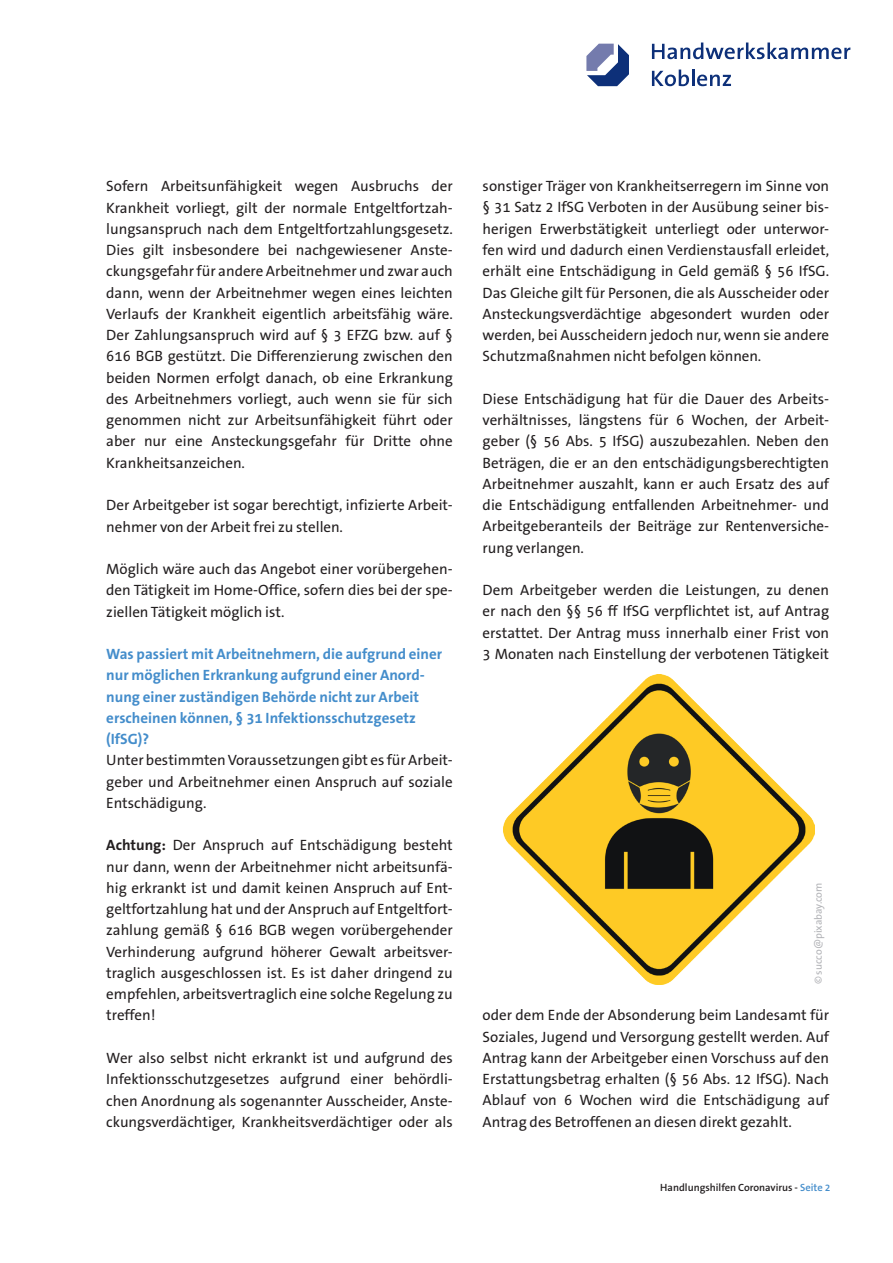
<style>
.page{position:relative;width:893px;height:1263px;background:#fff}
.page>*{position:absolute;margin:0;border:0;box-sizing:border-box;transform-origin:0 0}
.t1{font:15px/21.3px "The Sans B W5 Plain";color:#231f20;text-align:justify}
.t2{font:700 15px/21.3px "The Sans B W7";color:#448dcb}
.t3{font:600 10.5px "The Sans B W6";color:#231f20}
.t4{font:10.5px "The Sans B W5 Plain";color:#b2b3b7}
.s1{font-family:"The Sans B W7";font-weight:700}
.s2{color:#448dcb}
</style>
<div class="page">
<img style="left:504px;top:674px;width:310px;height:310px">
<svg style="left:652px;top:43px;width:198px;height:16px"></svg>
<svg style="left:652px;top:70px;width:79px;height:16px"></svg>
<svg style="left:586px;top:44px;width:43px;height:42px"></svg>
<p class="t1" style="left:106px;top:176px;width:348px">Sofern Arbeitsunfähigkeit wegen Ausbruchs der Krankheit vorliegt, gilt der normale Entgeltfortzah&shy;lungsanspruch nach dem Entgeltfortzahlungsgesetz.<br>Dies gilt insbesondere bei nachgewiesener Anste&shy;ckungsgefahr für andere Arbeitnehmer und zwar auch dann, wenn der Arbeitnehmer wegen eines leichten Verlaufs der Krankheit eigentlich arbeitsfähig wäre.<br>Der Zahlungsanspruch wird auf § 3 EFZG bzw. auf § 616 BGB gestützt. Die Differenzierung zwischen den beiden Normen erfolgt danach, ob eine Erkrankung des Arbeitnehmers vorliegt, auch wenn sie für sich genommen nicht zur Arbeitsunfähigkeit führt oder aber nur eine Ansteckungsgefahr für Dritte ohne Krankheitsanzeichen.</p>
<p class="t1" style="left:106px;top:495px;width:348px">Der Arbeitgeber ist sogar berechtigt, infizierte Arbeit&shy;nehmer von der Arbeit frei zu stellen.</p>
<p class="t1" style="left:106px;top:558px;width:348px">Möglich wäre auch das Angebot einer vorübergehen&shy;den Tätigkeit im Home-Office, sofern dies bei der spe&shy;ziellen Tätigkeit möglich ist.</p>
<p class="t2" style="left:106px;top:643px;width:337px">Was passiert mit Arbeitnehmern, die aufgrund einer nur möglichen Erkrankung aufgrund einer Anord&shy;nung einer zuständigen Behörde nicht zur Arbeit erscheinen können, § 31 Infektionsschutzgesetz (IfSG)?</p>
<p class="t1" style="left:106px;top:750px;width:348px">Unter bestimmten Voraussetzungen gibt es für Arbeit&shy;geber und Arbeitnehmer einen Anspruch auf soziale Entschädigung.</p>
<p class="t1" style="left:106px;top:835px;width:348px"><span class="s1">Achtung:</span> Der Anspruch auf Entschädigung besteht nur dann, wenn der Arbeitnehmer nicht arbeitsunfä&shy;hig erkrankt ist und damit keinen Anspruch auf Ent&shy;geltfortzahlung hat und der Anspruch auf Entgeltfort&shy;zahlung gemäß § 616 BGB wegen vorübergehender Verhinderung aufgrund höherer Gewalt arbeitsver&shy;traglich ausgeschlossen ist. Es ist daher dringend zu empfehlen, arbeitsvertraglich eine solche Regelung zu treffen!</p>
<p class="t1" style="left:106px;top:1047px;width:348px">Wer also selbst nicht erkrankt ist und aufgrund des Infektionsschutzgesetzes aufgrund einer behördli&shy;chen Anordnung als sogenannter Ausscheider, Anste&shy;ckungsverdächtiger, Krankheitsverdächtiger oder als</p>
<p class="t1" style="left:483px;top:176px;width:348px">sonstiger Träger von Krankheitserregern im Sinne von § 31 Satz 2 IfSG Verboten in der Ausübung seiner bis&shy;herigen Erwerbstätigkeit unterliegt oder unterwor&shy;fen wird und dadurch einen Verdienstausfall erleidet, erhält eine Entschädigung in Geld gemäß § 56 IfSG.<br>Das Gleiche gilt für Personen, die als Ausscheider oder Ansteckungsverdächtige abgesondert wurden oder werden, bei Ausscheidern jedoch nur, wenn sie andere Schutzmaßnahmen nicht befolgen können.</p>
<p class="t1" style="left:483px;top:388px;width:348px">Diese Entschädigung hat für die Dauer des Arbeits&shy;verhältnisses, längstens für 6 Wochen, der Arbeit&shy;geber (§ 56 Abs. 5 IfSG) auszubezahlen. Neben den Beträgen, die er an den entschädigungsberechtigten Arbeitnehmer auszahlt, kann er auch Ersatz des auf die Entschädigung entfallenden Arbeitnehmer- und Arbeitgeberanteils der Beiträge zur Rentenversiche&shy;rung verlangen.</p>
<p class="t1" style="left:483px;top:579px;width:348px">Dem Arbeitgeber werden die Leistungen, zu denen er nach den §§ 56 ff IfSG verpflichtet ist, auf Antrag erstattet. Der Antrag muss innerhalb einer Frist von 3 Monaten nach Einstellung der verbotenen Tätigkeit</p>
<p class="t4" style="left:812px;top:984px;width:103px;rotate:-90deg">© succo@pixabay.com</p>
<p class="t1" style="left:483px;top:1005px;width:348px">oder dem Ende der Absonderung beim Landesamt für Soziales, Jugend und Versorgung gestellt werden. Auf Antrag kann der Arbeitgeber einen Vorschuss auf den Erstattungsbetrag erhalten (§ 56 Abs. 12 IfSG). Nach Ablauf von 6 Wochen wird die Entschädigung auf Antrag des Betroffenen an diesen direkt gezahlt.</p>
<p class="t3" style="left:660px;top:1180px;width:172px">Handlungshilfen Coronavirus - <span class="s2">Seite 2</span></p>
</div>
